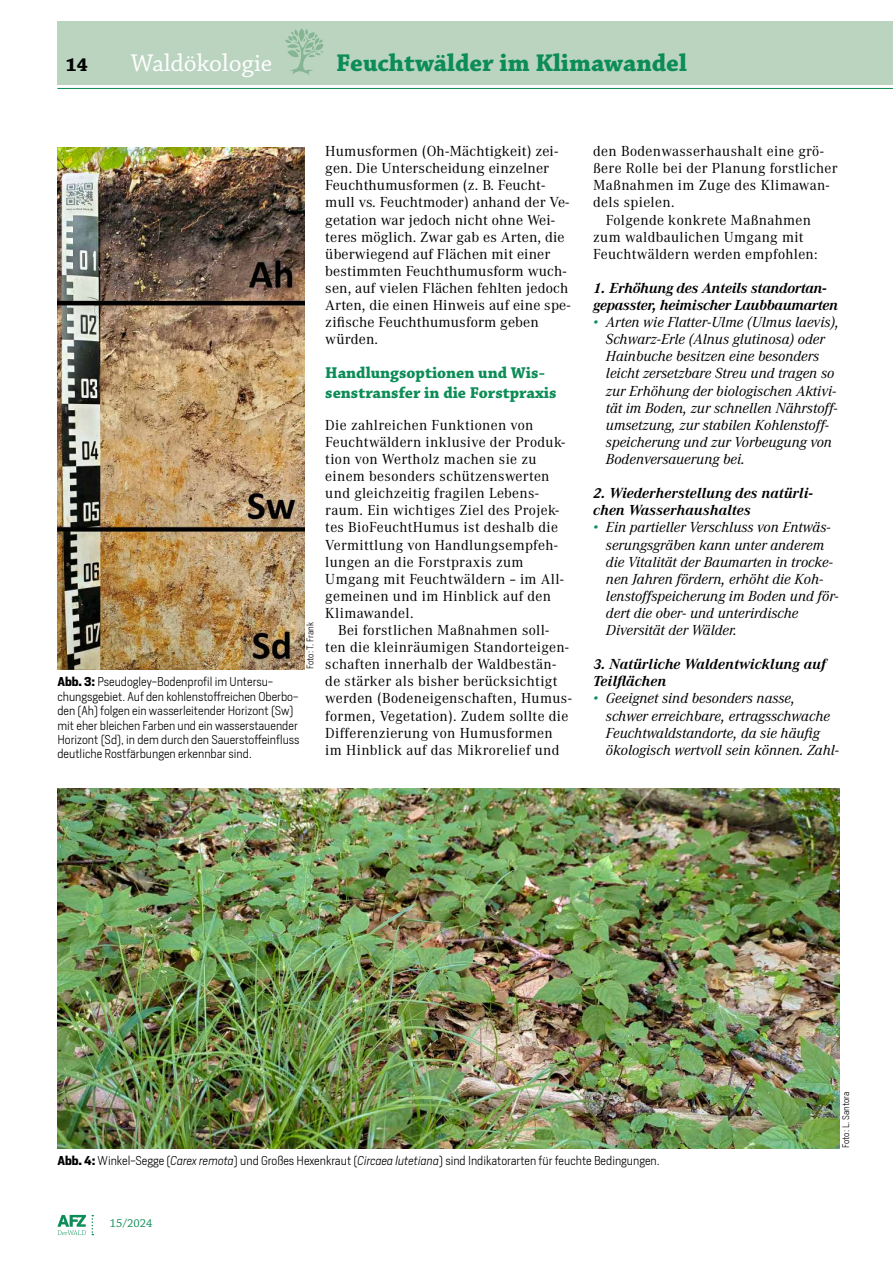
<style>
.page{position:relative;width:893px;height:1263px;background:#fff}
.page>*{position:absolute;margin:0;border:0;box-sizing:border-box;transform-origin:0 0}
.t1{font:700 25.5px "Chaparral Pro";color:#0c8c57}
.t2{font:25.5px "Chaparral Pro";color:#fff}
.t3{font:700 19.5px "Chaparral Pro";color:#000}
.t4{font:700 16.5px/19.8px "Chaparral Pro";color:#0c8c57}
.t5{font:14.25px/17.1px "Corporate A";letter-spacing:.025em;color:#000}
.t6{font:italic 14.25px/17.1px "Corporate A";color:#000}
.t7{font:italic 700 14.25px/17.1px "Corporate A";color:#000}
.t8{font:italic 700 14.25px/17.1px "Corporate A";letter-spacing:-.02em;color:#000}
.t9{font:300 12px/14.4px "Heron Sans";color:#000}
.t10{font:12px "Chaparral Pro";color:#0c8c57}
.t11{font:300 9px "Heron Sans";letter-spacing:-.005em;color:#000}
.s1{font-weight:700}
.s2{color:#0c8c57}
.s3{font-style:italic}
</style>
<div class="page">
<div style="left:57px;top:21px;width:836px;height:64px;background:#bbd4c0"></div>
<hr style="left:57px;top:88px;width:836px;height:1px;background:#0c8c57">
<svg style="left:92px;top:1215px;width:1px;height:20px"></svg>
<svg style="left:57px;top:1215px;width:29px;height:20px"></svg>
<svg style="left:285px;top:28px;width:38px;height:47px"></svg>
<img style="left:57px;top:147px;width:247px;height:522px">
<img style="left:57px;top:789px;width:783px;height:359px">
<h2 class="t3" style="left:66px;top:53px;width:23px">14</h2>
<h1 class="t2" style="left:131px;top:49px;width:143px">Waldökologie</h1>
<h1 class="t1" style="left:336px;top:48px;width:352px">Feuchtwälder im Klimawandel</h1>
<p class="t11" style="left:304px;top:669px;width:48px;rotate:-90deg">Foto: T. Frank</p>
<p class="t9" style="left:57px;top:674px;width:244px"><span class="s1">Abb. 3:</span> Pseudogley-Bodenprofil im Untersu&shy;chungsgebiet. Auf den kohlenstoffreichen Oberbo&shy;den (Ah) folgen ein wasserleitender Horizont (Sw) mit eher bleichen Farben und ein wasserstauender Horizont (Sd), in dem durch den Sauerstoffeinfluss deutliche Rostfärbungen erkennbar sind.</p>
<p class="t5" style="left:325px;top:143px;width:247px">Humusformen (Oh-Mächtigkeit) zei&shy;gen. Die Unterscheidung einzelner Feuchthumusformen (z. B. Feucht&shy;mull vs. Feuchtmoder) anhand der Ve&shy;getation war jedoch nicht ohne Wei&shy;teres möglich. Zwar gab es Arten, die überwiegend auf Flächen mit einer bestimmten Feuchthumusform wuch&shy;sen, auf vielen Flächen fehlten jedoch Arten, die einen Hinweis auf eine spe&shy;zifische Feuchthumusform geben würden.</p>
<p class="t4" style="left:325px;top:364px;width:233px">Handlungsoptionen und Wis&shy;senstransfer in die Forstpraxis</p>
<p class="t5" style="left:325px;top:416px;width:241px">Die zahlreichen Funktionen von<br>Feuchtwäldern inklusive der Produk&shy;tion von Wertholz machen sie zu einem besonders schützenswerten und gleichzeitig fragilen Lebens&shy;raum. Ein wichtiges Ziel des Projek&shy;tes BioFeuchtHumus ist deshalb die<br>Vermittlung von Handlungsempfeh&shy;lungen an die Forstpraxis zum<br>Umgang mit Feuchtwäldern – im All&shy;gemeinen und im Hinblick auf den<br>Klimawandel.</p>
<p class="t5" style="left:325px;top:622px;width:248px;text-indent:13px">Bei forstlichen Maßnahmen soll&shy;ten die kleinräumigen Standorteigen&shy;schaften innerhalb der Waldbestän&shy;de stärker als bisher berücksichtigt werden (Bodeneigenschaften, Humus&shy;formen, Vegetation). Zudem sollte die Differenzierung von Humusformen im Hinblick auf das Mikrorelief und</p>
<p class="t5" style="left:593px;top:143px;width:232px">den Bodenwasserhaushalt eine grö-</p>
<p class="t5" style="left:593px;top:160px;width:246px">ßere Rolle bei der Planung forstlicher</p>
<p class="t5" style="left:593px;top:177px;width:238px">Maßnahmen im Zuge des Klimawan-</p>
<p class="t5" style="left:593px;top:194px;width:83px">dels spielen.</p>
<p class="t5" style="left:606px;top:211px;width:207px">Folgende konkrete Maßnahmen</p>
<p class="t5" style="left:593px;top:228px;width:212px">zum waldbaulichen Umgang mit</p>
<p class="t5" style="left:593px;top:245px;width:226px">Feuchtwäldern werden empfohlen:</p>
<p class="t8" style="left:593px;top:279px;width:247px">1. Erhöhung des Anteils standortan&shy;gepasster, heimischer Laubbaumarten</p>
<p class="t6" style="left:606px;top:313px;width:235px;text-indent:-13px"><span class="s2">•</span> Arten wie Flatter-Ulme (Ulmus laevis), Schwarz-Erle (Alnus glutinosa) oder Hainbuche besitzen eine besonders leicht zersetzbare Streu und tragen so zur Erhöhung der biologischen Aktivi&shy;tät im Boden, zur schnellen Nährstoff&shy;umsetzung, zur stabilen Kohlenstoff&shy;speicherung und zur Vorbeugung von Bodenversauerung bei.</p>
<p class="t7" style="left:593px;top:485px;width:221px">2. Wiederherstellung des natürli&shy;chen Wasserhaushaltes</p>
<p class="t6" style="left:606px;top:519px;width:234px;text-indent:-13px"><span class="s2">•</span> Ein partieller Verschluss von Entwäs&shy;serungsgräben kann unter anderem die Vitalität der Baumarten in trocke&shy;nen Jahren fördern, erhöht die Koh&shy;lenstoffspeicherung im Boden und för&shy;dert die ober- und unterirdische Diversität der Wälder.</p>
<p class="t7" style="left:593px;top:656px;width:234px">3. Natürliche Waldentwicklung auf<br>Teilflächen</p>
<p class="t6" style="left:606px;top:690px;width:235px;text-indent:-13px"><span class="s2">•</span> Geeignet sind besonders nasse, schwer erreichbare, ertragsschwache Feuchtwaldstandorte, da sie häufig ökologisch wertvoll sein können. Zahl-</p>
<p class="t11" style="left:840px;top:1148px;width:58px;rotate:-90deg">Foto: L. Santora</p>
<p class="t9" style="left:57px;top:1153px;width:604px"><span class="s1">Abb. 4:</span> Winkel-Segge (<span class="s3">Carex remota</span>) und Großes Hexenkraut (<span class="s3">Circaea lutetiana</span>) sind Indikatorarten für feuchte Bedingungen.</p>
<p class="t10" style="left:110px;top:1216px;width:44px">15/2024</p>
</div>
